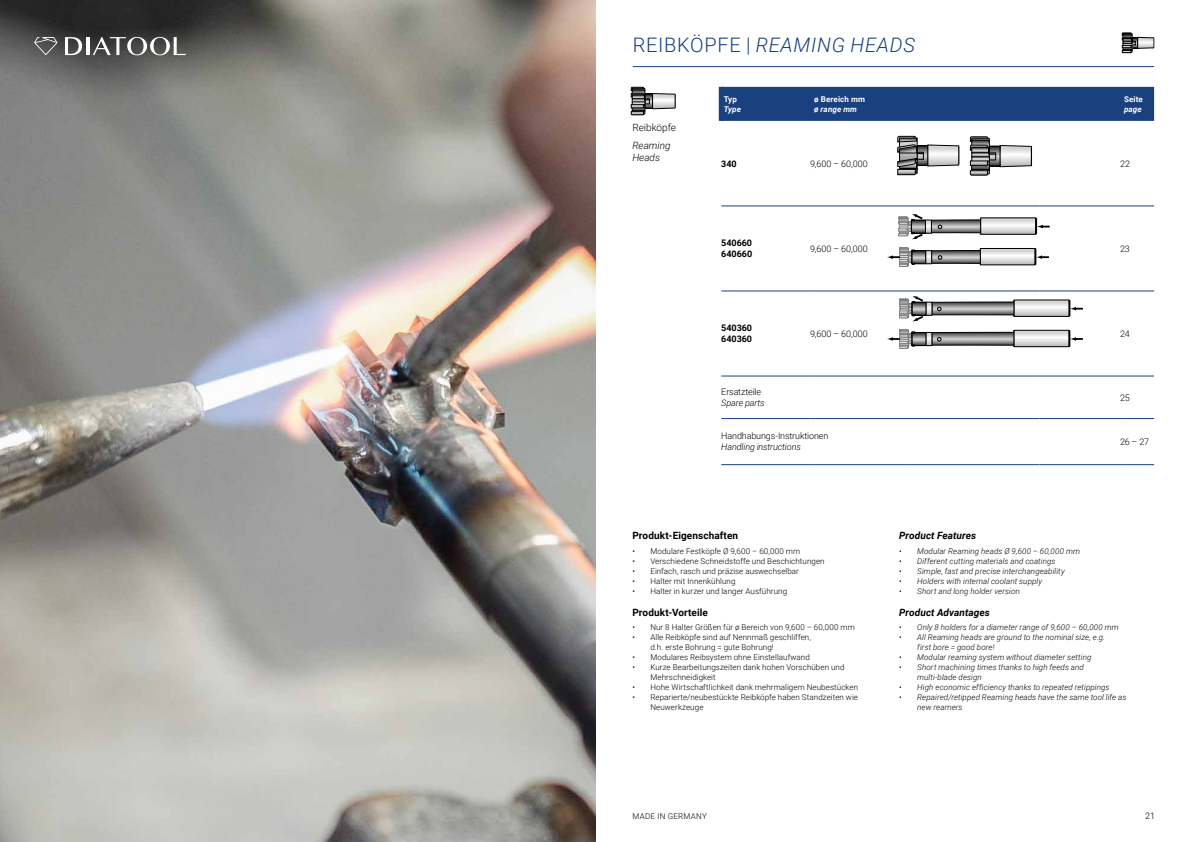
<style>
.page{position:relative;width:1191px;height:842px;background:#fff}
.page>*{position:absolute;margin:0;border:0;box-sizing:border-box;transform-origin:0 0}
.t1{font:italic 300 20px "Roboto";letter-spacing:.035em;color:#1b407f}
.t2{font:700 10px "Roboto";letter-spacing:.01em;color:#000}
.t3{font:italic 700 10px "Roboto";letter-spacing:.01em;color:#000}
.t4{font:italic 300 10px/12px "Roboto";color:#000}
.t5{font:300 10px "Roboto";color:#000}
.t6{font:300 9px "Roboto";letter-spacing:-.01em;color:#000}
.t7{font:italic 300 9px "Roboto";letter-spacing:-.015em;color:#000}
.t8{font:700 9px/11px "Roboto";letter-spacing:-.005em;color:#000}
.t9{font:300 8px/10px "Roboto";letter-spacing:.01em;color:#000}
.t10{font:italic 300 8px/10px "Roboto";letter-spacing:.01em;color:#000}
.t11{font:700 8px "Roboto";letter-spacing:.015em;color:#fff}
.t12{font:italic 700 8px "Roboto";letter-spacing:.015em;color:#fff}
.t13{font:300 8px "Roboto";letter-spacing:.035em;color:#000}
.s1{font-style:normal}
</style>
<div class="page">
<svg style="left:1122px;top:33px;width:32px;height:20px"></svg>
<img style="left:0;top:0;width:595px;height:842px">
<svg style="left:65px;top:37px;width:17px;height:18px"></svg>
<hr style="left:86px;top:37px;width:3px;height:18px;background:#fff">
<svg style="left:93px;top:37px;width:93px;height:18px"></svg>
<svg style="left:34px;top:37px;width:23px;height:18px"></svg>
<svg style="left:970px;top:137px;width:61px;height:38px"></svg>
<svg style="left:897px;top:136px;width:62px;height:39px"></svg>
<svg style="left:982px;top:250px;width:51px;height:13px"></svg>
<div style="left:980px;top:248px;width:55px;height:17px;border:1px solid #000"></div>
<svg style="left:1034px;top:248px;width:15px;height:17px"></svg>
<svg style="left:887px;top:247px;width:93px;height:20px"></svg>
<svg style="left:982px;top:220px;width:51px;height:12px"></svg>
<svg style="left:898px;top:213px;width:83px;height:27px"></svg>
<svg style="left:1035px;top:217px;width:14px;height:18px"></svg>
<svg style="left:1015px;top:332px;width:52px;height:13px"></svg>
<div style="left:1013px;top:330px;width:56px;height:17px;border:1px solid #000"></div>
<svg style="left:1068px;top:329px;width:14px;height:18px"></svg>
<svg style="left:887px;top:329px;width:127px;height:19px"></svg>
<svg style="left:1015px;top:302px;width:52px;height:13px"></svg>
<div style="left:1013px;top:300px;width:56px;height:17px;border:1px solid #000"></div>
<svg style="left:899px;top:295px;width:115px;height:27px"></svg>
<svg style="left:1068px;top:299px;width:14px;height:18px"></svg>
<svg style="left:631px;top:87px;width:44px;height:28px"></svg>
<hr style="left:633px;top:66px;width:521px;height:1px;background:#1b407f">
<div style="left:724px;top:87px;width:430px;height:34px;background:#1b407f"></div>
<div style="left:719px;top:87px;width:5px;height:34px;background:#1b407f"></div>
<hr style="left:721px;top:376px;width:89px;height:1px;background:#1b407f">
<hr style="left:810px;top:376px;width:99px;height:1px;background:#1b407f">
<hr style="left:909px;top:376px;width:130px;height:1px;background:#1b407f">
<hr style="left:1039px;top:376px;width:81px;height:1px;background:#1b407f">
<hr style="left:1120px;top:376px;width:34px;height:1px;background:#1b407f">
<hr style="left:721px;top:418px;width:89px;height:1px;background:#1b407f">
<hr style="left:810px;top:418px;width:99px;height:1px;background:#1b407f">
<hr style="left:909px;top:418px;width:130px;height:1px;background:#1b407f">
<hr style="left:1039px;top:418px;width:81px;height:1px;background:#1b407f">
<hr style="left:1120px;top:418px;width:34px;height:1px;background:#1b407f">
<hr style="left:721px;top:206px;width:89px;height:1px;background:#1b407f">
<hr style="left:810px;top:206px;width:99px;height:1px;background:#1b407f">
<hr style="left:909px;top:206px;width:130px;height:1px;background:#1b407f">
<hr style="left:1039px;top:206px;width:81px;height:1px;background:#1b407f">
<hr style="left:1120px;top:206px;width:34px;height:1px;background:#1b407f">
<hr style="left:721px;top:291px;width:89px;height:1px;background:#1b407f">
<hr style="left:810px;top:291px;width:99px;height:1px;background:#1b407f">
<hr style="left:909px;top:291px;width:130px;height:1px;background:#1b407f">
<hr style="left:1039px;top:291px;width:81px;height:1px;background:#1b407f">
<hr style="left:1120px;top:291px;width:34px;height:1px;background:#1b407f">
<hr style="left:721px;top:464px;width:89px;height:1px;background:#1b407f">
<hr style="left:810px;top:464px;width:99px;height:1px;background:#1b407f">
<hr style="left:909px;top:464px;width:130px;height:1px;background:#1b407f">
<hr style="left:1039px;top:464px;width:81px;height:1px;background:#1b407f">
<hr style="left:1120px;top:464px;width:34px;height:1px;background:#1b407f">
<h1 class="t1" style="left:632px;top:31px;width:284px"><span class="s1">REIBKÖPFE |</span> REAMING HEADS</h1>
<p class="t11" style="left:724px;top:94px;width:15px">Typ</p>
<p class="t12" style="left:724px;top:103px;width:19px">Type</p>
<p class="t11" style="left:814px;top:94px;width:52px">ø Bereich mm</p>
<p class="t12" style="left:814px;top:103px;width:44px">ø range mm</p>
<p class="t11" style="left:1124px;top:94px;width:20px">Seite</p>
<p class="t12" style="left:1124px;top:103px;width:19px">page</p>
<p class="t5" style="left:632px;top:121px;width:45px">Reibköpfe</p>
<p class="t4" style="left:632px;top:139px;width:40px">Reaming<br>Heads</p>
<p class="t8" style="left:721px;top:158px;width:17px">340</p>
<p class="t6" style="left:810px;top:157px;width:59px">9,600 – 60,000</p>
<p class="t6" style="left:1120px;top:157px;width:11px">22</p>
<p class="t8" style="left:721px;top:237px;width:32px">540660<br>640660</p>
<p class="t6" style="left:810px;top:242px;width:59px">9,600 – 60,000</p>
<p class="t6" style="left:1120px;top:242px;width:11px">23</p>
<p class="t8" style="left:721px;top:322px;width:32px">540360<br>640360</p>
<p class="t6" style="left:810px;top:327px;width:59px">9,600 – 60,000</p>
<p class="t6" style="left:1120px;top:327px;width:11px">24</p>
<p class="t6" style="left:721px;top:386px;width:41px">Ersatzteile</p>
<p class="t7" style="left:721px;top:397px;width:45px">Spare parts</p>
<p class="t6" style="left:721px;top:430px;width:109px">Handhabungs-Instruktionen</p>
<p class="t7" style="left:721px;top:441px;width:81px">Handling instructions</p>
<p class="t6" style="left:1120px;top:391px;width:11px">25</p>
<p class="t6" style="left:1120px;top:435px;width:31px">26 – 27</p>
<p class="t2" style="left:632px;top:529px;width:107px">Produkt-Eigenschaften</p>
<p class="t9" style="left:632px;top:545px;width:169px">• Modulare Festköpfe Ø 9,600 – 60,000 mm</p>
<p class="t9" style="left:632px;top:555px;width:194px">• Verschiedene Schneidstoffe und Beschichtungen</p>
<p class="t9" style="left:632px;top:565px;width:168px">• Einfach, rasch und präzise auswechselbar</p>
<p class="t9" style="left:632px;top:575px;width:105px">• Halter mit Innenkühlung</p>
<p class="t9" style="left:632px;top:585px;width:156px">• Halter in kurzer und langer Ausführung</p>
<p class="t2" style="left:632px;top:605px;width:77px">Produkt-Vorteile</p>
<p class="t9" style="left:632px;top:622px;width:224px">• Nur 8 Halter Größen für ø Bereich von 9,600 – 60,000 mm</p>
<p class="t9" style="left:650px;top:632px;width:162px;text-indent:-18px">• Alle Reibköpfe sind auf Nennmaß geschliffen, d.h. erste Bohrung = gute Bohrung!</p>
<p class="t9" style="left:632px;top:652px;width:179px">• Modulares Reibsystem ohne Einstellaufwand</p>
<p class="t9" style="left:650px;top:662px;width:196px;text-indent:-18px">• Kurze Bearbeitungszeiten dank hohen Vorschüben und<br>Mehrschneidigkeit</p>
<p class="t9" style="left:632px;top:682px;width:227px">• Hohe Wirtschaftlichkeit dank mehrmaligem Neubestücken</p>
<p class="t9" style="left:650px;top:692px;width:209px;text-indent:-18px">• Reparierte/neubestückte Reibköpfe haben Standzeiten wie<br>Neuwerkzeuge</p>
<p class="t3" style="left:899px;top:529px;width:78px">Product Features</p>
<p class="t10" style="left:899px;top:545px;width:182px"><span class="s1">•</span> Modular Reaming heads Ø 9,600 – 60,000 mm</p>
<p class="t10" style="left:899px;top:555px;width:158px"><span class="s1">•</span> Different cutting materials and coatings</p>
<p class="t10" style="left:899px;top:565px;width:167px"><span class="s1">•</span> Simple, fast and precise interchangeability</p>
<p class="t10" style="left:899px;top:575px;width:144px"><span class="s1">•</span> Holders with internal coolant supply</p>
<p class="t10" style="left:899px;top:585px;width:122px"><span class="s1">•</span> Short and long holder versio<span class="s1">n</span></p>
<p class="t3" style="left:899px;top:605px;width:92px">Product Advantages</p>
<p class="t10" style="left:899px;top:622px;width:221px"><span class="s1">•</span> Only 8 holders for a diameter range of 9,600 – 60,000 mm</p>
<p class="t10" style="left:917px;top:632px;width:189px;text-indent:-18px"><span class="s1">•</span> All Reaming heads are ground to the nominal size, e.g. first bore = good bore!</p>
<p class="t10" style="left:899px;top:652px;width:194px"><span class="s1">•</span> Modular reaming system without diameter setting</p>
<p class="t10" style="left:917px;top:662px;width:168px;text-indent:-18px"><span class="s1">•</span> Short machining times thanks to high feeds and multi-blade design</p>
<p class="t10" style="left:899px;top:682px;width:212px"><span class="s1">•</span> High economic efficiency thanks to repeated retippings</p>
<p class="t10" style="left:917px;top:692px;width:211px;text-indent:-18px"><span class="s1">•</span> Repaired/retipped Reaming heads have the same tool life as new reamers</p>
<p class="t13" style="left:632px;top:810px;width:76px">MADE IN GERMANY</p>
<p class="t6" style="left:1145px;top:809px;width:11px">21</p>
</div>
